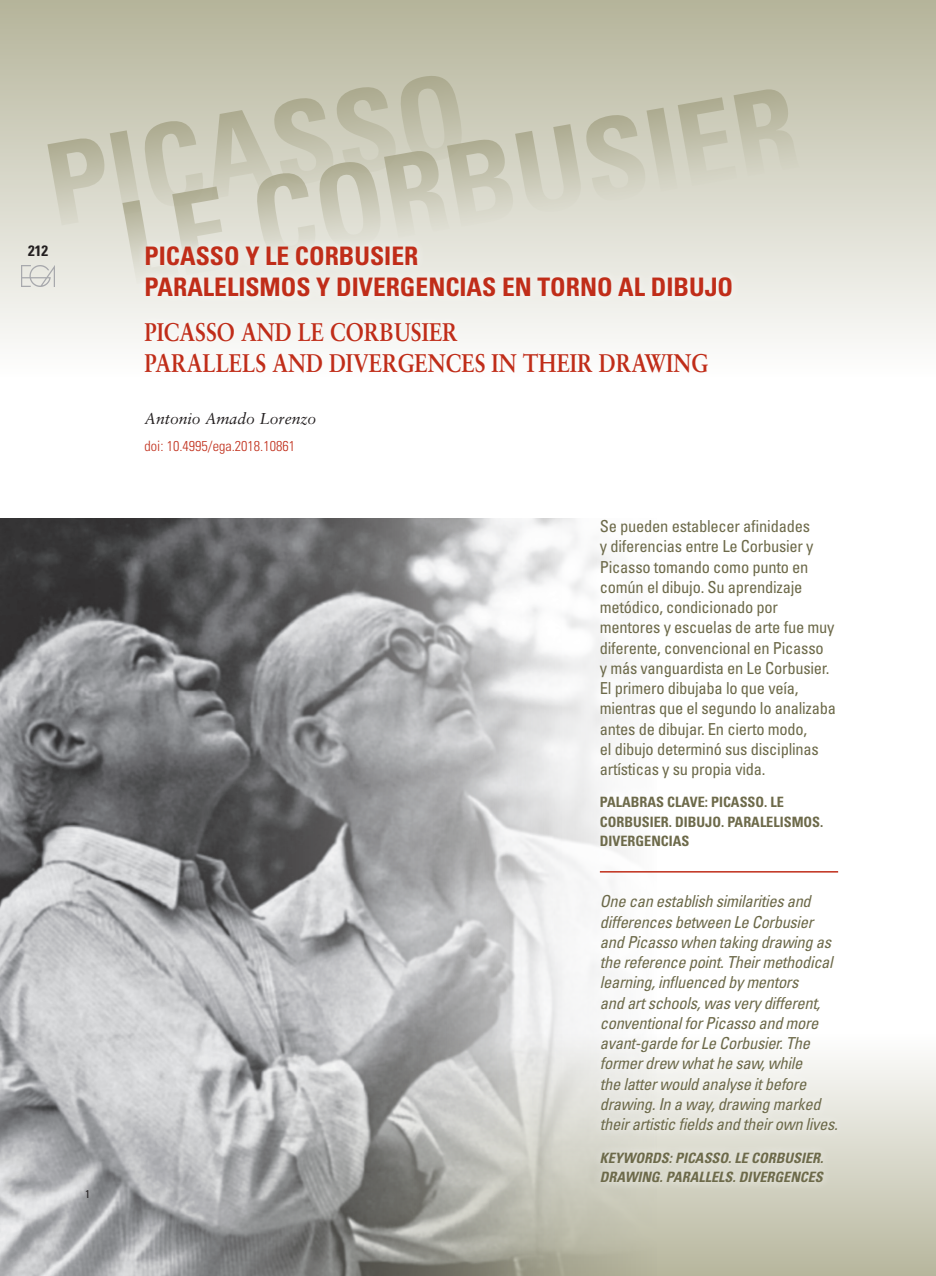
<style>
.page{position:relative;width:936px;height:1276px;background:#fff}
.page>*{position:absolute;margin:0;border:0;box-sizing:border-box;transform-origin:0 0}
.t1{font:700 condensed 114px "Univers";color:#a9a78b}
.TITULO_ARTICULO_CAST{font:700 condensed 25.5px "Univers";color:#c02d19}
.TITULO_ARTICULO_INGL{font:700 25.5px "Sabon";color:#c02d19;scale:.85 1}
.ENTRADILLA_CASTELLAN{font:condensed 16.5px/20.2px "Univers";letter-spacing:-.015em;color:#6d6a4a}
.ENTRADILLA_INGLES{font:italic condensed 16.5px/20.2px "Univers";letter-spacing:-.02em;color:#6d6a4a}
.AUTOR_ARTICULO{font:italic 15.75px "Sabon";color:#231f20}
.t2{font:700 condensed 15px "Univers";color:#231f20}
.ENTRADILLA_CASTELLAN-2{font:700 condensed 14.25px/19.5px "Univers";color:#6d6a4a}
.ENTRADILLA_INGLES-2{font:italic 700 condensed 14.25px/19.5px "Univers";color:#6d6a4a}
.AUTOR_ARTICULO-2{font:300 condensed 14.25px "Univers";color:#c02d19}
.PIES_DE_FOTO_INGLES{font:condensed 11.25px "Univers";color:#231f20}
</style>
<div class="page">
<div style="left:0;top:0;width:935px;height:376px;background:linear-gradient(to bottom,#b5b49a,#fdfdfd)"></div>
<div style="left:0;top:1032px;width:935px;height:244px;background:linear-gradient(to bottom,#fff,#b7b69d)"></div>
<img style="left:22px;top:265px;width:33px;height:21px">
<img style="left:561px;top:519px;width:95px;height:757px">
<img style="left:522px;top:519px;width:39px;height:757px">
<img style="left:0;top:519px;width:522px;height:757px">
<div style="left:590px;top:509px;width:287px;height:704px;background:#fff;opacity:.75"></div>
<hr style="left:600px;top:871px;width:238px;height:1px;background:#c02d19">
<div style="left:134px;top:236px;width:644px;height:255px;background:#fff;opacity:.75"></div>
<h1 class="t1" style="left:35px;top:118px;width:426px;rotate:-10deg">PICASSO</h1>
<h1 class="t1" style="left:110px;top:176px;width:685px;rotate:-10deg">LE CORBUSIER</h1>
<p class="t2" style="left:28px;top:242px;width:21px">212</p>
<p class="TITULO_ARTICULO_CAST" style="left:145px;top:240px;width:275px">PICASSO Y LE CORBUSIER</p>
<p class="TITULO_ARTICULO_CAST" style="left:145px;top:272px;width:590px">PARALELISMOS Y DIVERGENCIAS EN TORNO AL DIBUJO</p>
<p class="TITULO_ARTICULO_INGL" style="left:145px;top:316px;width:370px">PICASSO AND LE CORBUSIER</p>
<p class="TITULO_ARTICULO_INGL" style="left:145px;top:347px;width:664px">PARALLELS AND DIVERGENCES IN THEIR DRAWING</p>
<p class="AUTOR_ARTICULO" style="left:145px;top:409px;width:173px">Antonio Amado Lorenzo</p>
<p class="AUTOR_ARTICULO-2" style="left:145px;top:437px;width:152px">doi: 10.4995/ega.2018.10861</p>
<p class="ENTRADILLA_CASTELLAN" style="left:600px;top:516px;width:238px">Se pueden establecer afinidades<br>y diferencias entre Le Corbusier y Picasso tomando como punto en común el dibujo. Su aprendizaje metódico, condicionado por mentores y escuelas de arte fue muy diferente, convencional en Picasso<br>y más vanguardista en Le Corbusier.<br>El primero dibujaba lo que veía, mientras que el segundo lo analizaba antes de dibujar. En cierto modo,<br>el dibujo determinó sus disciplinas artísticas y su propia vida.</p>
<p class="ENTRADILLA_CASTELLAN-2" style="left:600px;top:792px;width:225px">PALABRAS CLAVE: PICASSO. LE<br>CORBUSIER. DIBUJO. PARALELISMOS.<br>DIVERGENCIAS</p>
<p class="PIES_DE_FOTO_INGLES" style="left:85px;top:1187px;width:6px">1</p>
<p class="ENTRADILLA_INGLES" style="left:600px;top:891px;width:239px">One can establish similarities and differences between Le Corbusier and Picasso when taking drawing as the reference point. Their methodical learning, influenced by mentors<br>and art schools, was very different, conventional for Picasso and more avant-garde for Le Corbusier. The former drew what he saw, while<br>the latter would analyse it before drawing. In a way, drawing marked their artistic fields and their own lives.</p>
<p class="ENTRADILLA_INGLES-2" style="left:600px;top:1147px;width:225px">KEYWORDS: PICASSO. LE CORBUSIER.<br>DRAWING. PARALL ELS. DIVERGENCES</p>
</div>
